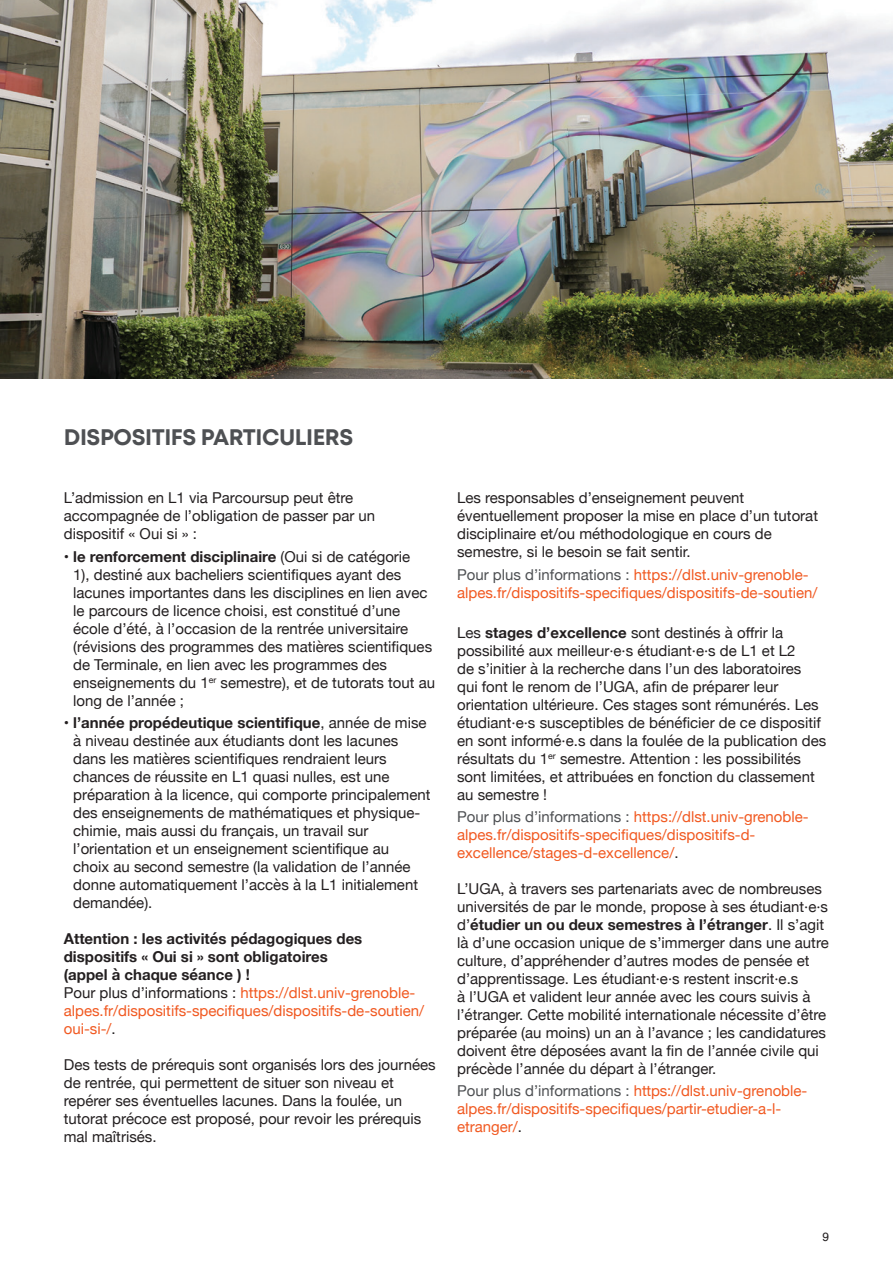
<style>
.page{position:relative;width:893px;height:1263px;background:#fff}
.page>*{position:absolute;margin:0;border:0;box-sizing:border-box;transform-origin:0 0}
.t1{font:700 22.5px "Mont";letter-spacing:-.02em;color:#4e5053}
.t2{font:15px/18px "Helvetica Neue";color:#231f20}
.t3{font:15px/18px "Helvetica Neue";color:#f15921}
.t4{font:700 15px/18px "Helvetica Neue";color:#231f20}
.t5{font:12px "Helvetica";color:#231f20}
.s1{font-weight:700}
.s2{color:#231f20}
.s3{color:#4e5053}
</style>
<div class="page">
<img style="left:0;top:0;width:893px;height:378px">
<p class="t1" style="left:64px;top:423px;width:291px">DISPOSITIFS PARTICULIERS</p>
<p class="t2" style="left:64px;top:490px;width:313px">L’admission en L1 via Parcoursup peut être accompagnée de l’obligation de passer par un dispositif « Oui si » :</p>
<p class="t2" style="left:73px;top:548px;width:363px;text-indent:-9px">• <span class="s1">le renforcement disciplinaire</span> (Oui si de catégorie<br>1), destiné aux bacheliers scientifiques ayant des lacunes importantes dans les disciplines en lien avec le parcours de licence choisi, est constitué d’une école d’été, à l’occasion de la rentrée universitaire (révisions des programmes des matières scientifiques de Terminale, en lien avec les programmes des enseignements du 1<sup>er</sup> semestre), et de tutorats tout au long de l’année ;</p>
<p class="t2" style="left:73px;top:714px;width:359px;text-indent:-9px">• <span class="s1">l’année propédeutique scientifique</span>, année de mise à niveau destinée aux étudiants dont les lacunes dans les matières scientifiques rendraient leurs chances de réussite en L1 quasi nulles, est une préparation à la licence, qui comporte principalement des enseignements de mathématiques et physique&shy;chimie, mais aussi du français, un travail sur l’orientation et un enseignement scientifique au<br>choix au second semestre (la validation de l’année donne automatiquement l’accès à la L1 initialement demandée).</p>
<p class="t4" style="left:64px;top:930px;width:300px">Attention : les activités pédagogiques des dispositifs « Oui si » sont obligatoires (appel à chaque séance ) !</p>
<p class="t3" style="left:64px;top:984px;width:362px"><span class="s2">Pour plus d’informations :</span> https://dlst.univ-grenoble&shy;alpes.fr/dispositifs-specifiques/dispositifs-de-soutien/ oui-si-/<span class="s2">.</span></p>
<p class="t2" style="left:64px;top:1056px;width:373px">Des tests de prérequis sont organisés lors des journées de rentrée, qui permettent de situer son niveau et repérer ses éventuelles lacunes. Dans la foulée, un tutorat précoce est proposé, pour revoir les prérequis mal maîtrisés.</p>
<p class="t2" style="left:457px;top:490px;width:362px">Les responsables d’enseignement peuvent éventuellement proposer la mise en place d’un tutorat disciplinaire et/ou méthodologique en cours de semestre, si le besoin se fait sentir.</p>
<p class="t3" style="left:457px;top:566px;width:362px"><span class="s3">Pour plus d’informations :</span> https://dlst.univ-grenoble&shy;alpes.fr/dispositifs-specifiques/dispositifs-de-soutien/</p>
<p class="t2" style="left:457px;top:624px;width:371px">Les <span class="s1">stages d’excellence</span> sont destinés à offrir la possibilité aux meilleur∙e∙s étudiant∙e∙s de L1 et L2<br>de s’initier à la recherche dans l’un des laboratoires<br>qui font le renom de l’UGA, afin de préparer leur orientation ultérieure. Ces stages sont rémunérés. Les étudiant·e·s susceptibles de bénéficier de ce dispositif en sont informé·e.s dans la foulée de la publication des résultats du 1<sup>er</sup> semestre. Attention : les possibilités sont limitées, et attribuées en fonction du classement au semestre !</p>
<p class="t3" style="left:457px;top:809px;width:353px"><span class="s3">Pour plus d’informations :</span> https://dlst.univ-grenoble&shy;alpes.fr/dispositifs-specifiques/dispositifs-d&shy;excellence/stages-d-excellence/<span class="s2">.</span></p>
<p class="t2" style="left:457px;top:881px;width:373px">L’UGA, à travers ses partenariats avec de nombreuses universités de par le monde, propose à ses étudiant·e·s d’<span class="s1">étudier un ou deux semestres à l’étranger</span>. Il s’agit là d’une occasion unique de s’immerger dans une autre culture, d’appréhender d’autres modes de pensée et d’apprentissage. Les étudiant·e·s restent inscrit·e.s<br>à l’UGA et valident leur année avec les cours suivis à l’étranger. Cette mobilité internationale nécessite d’être préparée (au moins) un an à l’avance ; les candidatures doivent être déposées avant la fin de l’année civile qui précède l’année du départ à l’étranger.</p>
<p class="t3" style="left:457px;top:1083px;width:352px"><span class="s3">Pour plus d’informations :</span> https://dlst.univ-grenoble&shy;alpes.fr/dispositifs-specifiques/partir-etudier-a-l&shy;etranger/<span class="s2">.</span></p>
<p class="t5" style="left:822px;top:1228px;width:8px">9</p>
</div>
